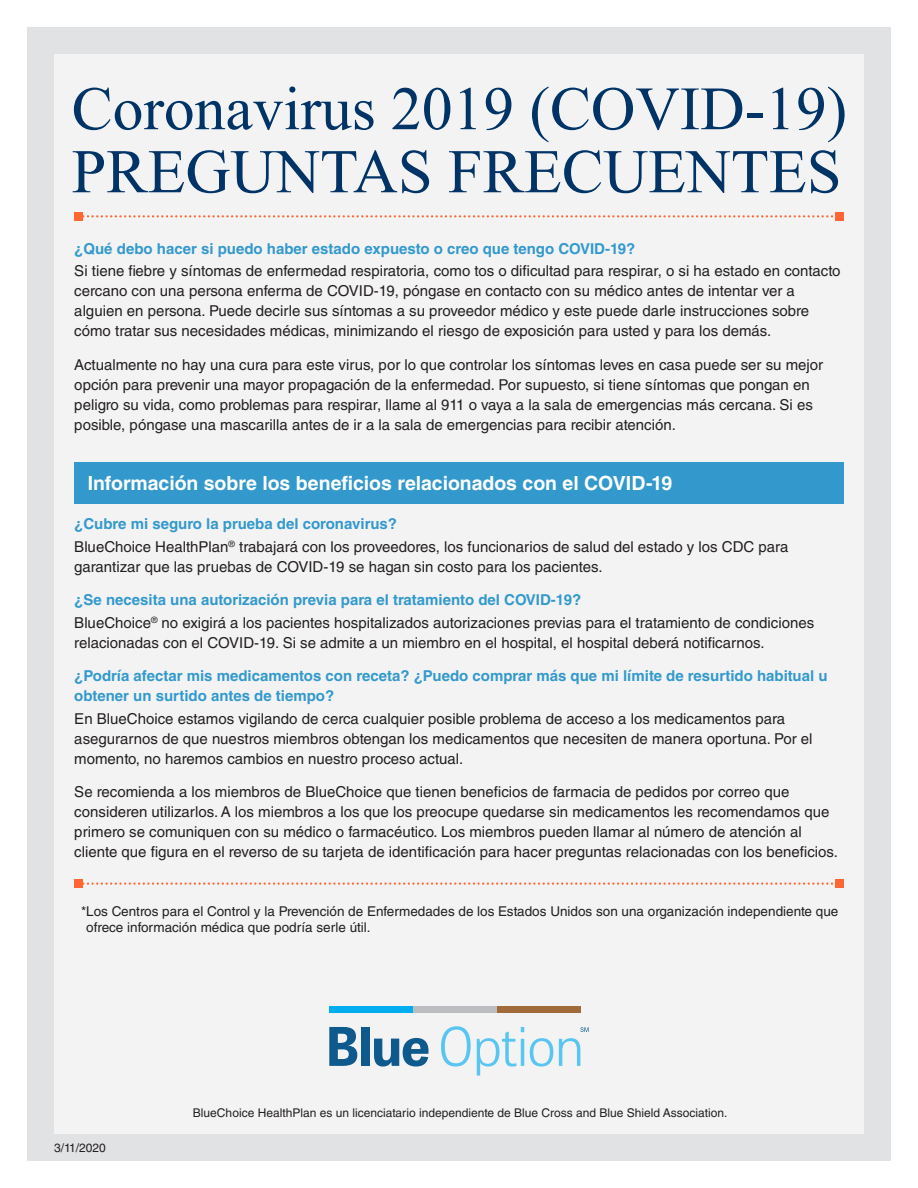
<style>
.page{position:relative;width:918px;height:1188px;background:#fff}
.page>*{position:absolute;margin:0;border:0;box-sizing:border-box;transform-origin:0 0}
.t1{font:62.1px "Times New Roman";color:#036}
.t2{font:61.5px "Times New Roman";color:#036}
.t3{font:700 19.5px "Helvetica LT Std";letter-spacing:-.005em;color:#fff}
.t4{font:15px/20px "Helvetica LT Std";color:#231f20}
.t5{font:700 15px/20px "Helvetica LT Std";color:#39c}
.t6{font:13.5px/16.5px "Helvetica LT Std";color:#231f20}
.t7{font:12px "Helvetica LT Std";color:#231f20}
</style>
<div class="page">
<div style="left:27px;top:27px;width:864px;height:1134px;background:#e1e2e4"></div>
<div style="left:54px;top:54px;width:810px;height:1080px;background:#f3f3f4"></div>
<svg style="left:83px;top:215px;width:751px;height:2px"></svg>
<div style="left:74px;top:212px;width:9px;height:9px;background:#f63"></div>
<div style="left:835px;top:212px;width:9px;height:9px;background:#f63"></div>
<svg style="left:83px;top:882px;width:751px;height:3px"></svg>
<div style="left:74px;top:879px;width:9px;height:9px;background:#f63"></div>
<div style="left:835px;top:879px;width:9px;height:9px;background:#f63"></div>
<svg style="left:329px;top:1027px;width:28px;height:39px"></svg>
<div style="left:361px;top:1027px;width:9px;height:39px;background:#0f5a8c"></div>
<svg style="left:374px;top:1038px;width:55px;height:29px"></svg>
<svg style="left:441px;top:1026px;width:30px;height:41px"></svg>
<svg style="left:477px;top:1027px;width:47px;height:49px"></svg>
<svg style="left:530px;top:1038px;width:23px;height:29px"></svg>
<svg style="left:559px;top:1038px;width:21px;height:28px"></svg>
<svg style="left:580px;top:1027px;width:9px;height:5px"></svg>
<div style="left:413px;top:1007px;width:84px;height:6px;background:#bcbdc0"></div>
<div style="left:497px;top:1007px;width:83px;height:6px;background:#a06a3b"></div>
<div style="left:329px;top:1007px;width:84px;height:6px;background:#00aeef"></div>
<div style="left:74px;top:462px;width:770px;height:42px;background:#39c"></div>
<p class="t2" style="left:72px;top:65px;width:777px">Coronavirus 2019 (COVID-19)</p>
<p class="t1" style="left:72px;top:128px;width:771px">PREGUNTAS FRECUENTES</p>
<p class="t5" style="left:74px;top:238px;width:563px">¿Qué debo hacer si puedo haber estado expuesto o creo que tengo COVID-19?</p>
<p class="t4" style="left:74px;top:261px;width:768px">Si tiene fiebre y síntomas de enfermedad respiratoria, como tos o dificultad para respirar, o si ha estado en contacto cercano con una persona enferma de COVID-19, póngase en contacto con su médico antes de intentar ver a alguien en persona. Puede decirle sus síntomas a su proveedor médico y este puede darle instrucciones sobre cómo tratar sus necesidades médicas, minimizando el riesgo de exposición para usted y para los demás.</p>
<p class="t4" style="left:74px;top:354px;width:750px">Actualmente no hay una cura para este virus, por lo que controlar los síntomas leves en casa puede ser su mejor opción para prevenir una mayor propagación de la enfermedad. Por supuesto, si tiene síntomas que pongan en peligro su vida, como problemas para respirar, llame al 911 o vaya a la sala de emergencias más cercana. Si es posible, póngase una mascarilla antes de ir a la sala de emergencias para recibir atención.</p>
<p class="t3" style="left:88px;top:471px;width:586px">Información sobre los beneficios relacionados con el COVID-19</p>
<p class="t5" style="left:74px;top:514px;width:324px">¿Cubre mi seguro la prueba del coronavirus?</p>
<p class="t4" style="left:74px;top:537px;width:716px">BlueChoice HealthPlan<sup>®</sup> trabajará con los proveedores, los funcionarios de salud del estado y los CDC para garantizar que las pruebas de COVID-19 se hagan sin costo para los pacientes.</p>
<p class="t5" style="left:74px;top:590px;width:508px">¿Se necesita una autorización previa para el tratamiento del COVID-19?</p>
<p class="t4" style="left:74px;top:613px;width:741px">BlueChoice<sup>®</sup> no exigirá a los pacientes hospitalizados autorizaciones previas para el tratamiento de condiciones relacionadas con el COVID-19. Si se admite a un miembro en el hospital, el hospital deberá notificarnos.</p>
<p class="t5" style="left:74px;top:666px;width:755px">¿Podría afectar mis medicamentos con receta? ¿Puedo comprar más que mi límite de resurtido habitual u obtener un surtido antes de tiempo?</p>
<p class="t4" style="left:74px;top:709px;width:740px">En BlueChoice estamos vigilando de cerca cualquier posible problema de acceso a los medicamentos para asegurarnos de que nuestros miembros obtengan los medicamentos que necesiten de manera oportuna. Por el momento, no haremos cambios en nuestro proceso actual.</p>
<p class="t4" style="left:74px;top:782px;width:765px">Se recomienda a los miembros de BlueChoice que tienen beneficios de farmacia de pedidos por correo que consideren utilizarlos. A los miembros a los que los preocupe quedarse sin medicamentos les recomendamos que primero se comuniquen con su médico o farmacéutico. Los miembros pueden llamar al número de atención al cliente que figura en el reverso de su tarjeta de identificación para hacer preguntas relacionadas con los beneficios.</p>
<p class="t6" style="left:86px;top:903px;width:754px;text-indent:-5px">*Los Centros para el Control y la Prevención de Enfermedades de los Estados Unidos son una organización independiente que ofrece información médica que podría serle útil.</p>
<p class="t7" style="left:54px;top:1141px;width:53px">3/11/2020</p>
<p class="t7" style="left:193px;top:1106px;width:536px">BlueChoice HealthPlan es un licenciatario independiente de Blue Cross and Blue Shield Association.</p>
</div>
